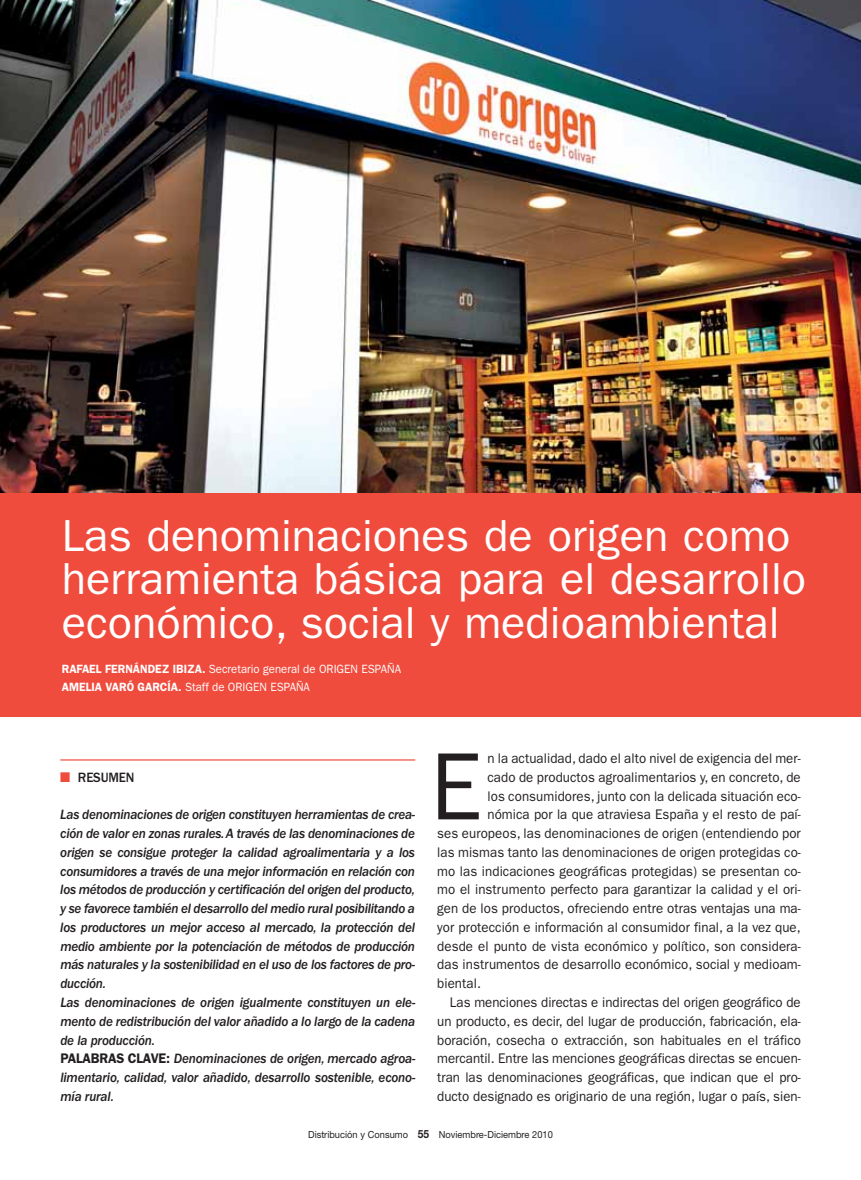
<style>
.page{position:relative;width:861px;height:1180px;background:#fff}
.page>*{position:absolute;margin:0;border:0;box-sizing:border-box;transform-origin:0 0}
.t1{font:95.85px "Franklin Gothic";color:#231f20;scale:.95 1}
.t2{font:45px/43.5px "Franklin Gothic";color:#fff}
.t3{font:13.95px "Franklin Gothic";letter-spacing:.005em;color:#231f20;scale:.95 1}
.t4{font:italic 500 13.95px/18.8px "Franklin Gothic";letter-spacing:-.02em;color:#231f20;scale:.95 1}
.t5{font:500 13.95px "Franklin Gothic";letter-spacing:-.01em;color:#231f20;scale:.95 1}
.t6{font:12px/17.7px "Franklin Gothic";color:#fff;scale:.95 1}
.t7{font:9.75px "Helvetica Neue";color:#231f20;scale:.95 1}
.s1{font-weight:600}
.s2{color:#f04c3e}
.s3{font-weight:600;font-style:normal}
.s4{font-weight:700;font-size:11.25px}
</style>
<div class="page">
<div style="left:0;top:30px;width:860px;height:686px;background:#f04c3e"></div>
<img style="left:0;top:0;width:860px;height:492px">
<hr style="left:60px;top:759px;width:355px;height:1px;background:#f04c3e">
<h2 class="t2" style="left:62px;top:517px;width:745px">Las denominaciones de origen como herramienta básica para el desarrollo económico, social y medioambiental</h2>
<p class="t6" style="left:62px;top:661px;width:358px"><span class="s1">RAFAEL FERNÁNDEZ IBIZA.</span> Secretario general de ORIGEN ESPAÑA<br><span class="s1">AMELIA VARÓ GARCÍA.</span> Staff de ORIGEN ESPAÑA</p>
<p class="t5" style="left:60px;top:772px;width:80px"><span class="s2">■</span> RESUMEN</p>
<p class="t4" style="left:60px;top:806px;width:375px">Las denominaciones de origen constituyen herramientas de crea&shy;ción de valor en zonas rurales. A través de las denominaciones de origen se consigue proteger la calidad agroalimentaria y a los consumidores a través de una mejor información en relación con los métodos de producción y certificación del origen del producto, y se favorece también el desarrollo del medio rural posibilitando a los productores un mejor acceso al mercado, la protección del medio ambiente por la potenciación de métodos de producción más naturales y la sostenibilidad en el uso de los factores de pro&shy;ducción.<br>Las denominaciones de origen igualmente constituyen un ele&shy;mento de redistribución del valor añadido a lo largo de la cadena de la producción.<br><span class="s3">PALABRAS CLAVE:</span> Denominaciones de origen, mercado agroa&shy;limentario, calidad, valor añadido, desarrollo sostenible, econo&shy;mía rural.</p>
<h1 class="t1" style="left:430px;top:753px;width:55px">E</h1>
<p class="t3" style="left:487px;top:753px;width:331px">n la actualidad, dado el alto nivel de exigencia del mer-</p>
<p class="t3" style="left:487px;top:772px;width:331px">cado de productos agroalimentarios y, en concreto, de</p>
<p class="t3" style="left:487px;top:791px;width:331px">los consumidores, junto con la delicada situación eco-</p>
<p class="t3" style="left:487px;top:809px;width:331px">nómica por la que atraviesa España y el resto de paí-</p>
<p class="t3" style="left:437px;top:828px;width:384px">ses europeos, las denominaciones de origen (entendiendo por</p>
<p class="t3" style="left:437px;top:847px;width:384px">las mismas tanto las denominaciones de origen protegidas co-</p>
<p class="t3" style="left:437px;top:866px;width:384px">mo las indicaciones geográficas protegidas) se presentan co-</p>
<p class="t3" style="left:437px;top:884px;width:384px">mo el instrumento perfecto para garantizar la calidad y el ori-</p>
<p class="t3" style="left:437px;top:903px;width:384px">gen de los productos, ofreciendo entre otras ventajas una ma-</p>
<p class="t3" style="left:437px;top:922px;width:384px">yor protección e información al consumidor final, a la vez que,</p>
<p class="t3" style="left:437px;top:941px;width:384px">desde el punto de vista económico y político, son considera-</p>
<p class="t3" style="left:437px;top:959px;width:384px">das instrumentos de desarrollo económico, social y medioam-</p>
<p class="t3" style="left:437px;top:978px;width:48px">biental.</p>
<p class="t3" style="left:450px;top:997px;width:371px">Las menciones directas e indirectas del origen geográfico de</p>
<p class="t3" style="left:437px;top:1016px;width:384px">un producto, es decir, del lugar de producción, fabricación, ela-</p>
<p class="t3" style="left:437px;top:1034px;width:384px">boración, cosecha o extracción, son habituales en el tráfico</p>
<p class="t3" style="left:437px;top:1053px;width:384px">mercantil. Entre las menciones geográficas directas se encuen-</p>
<p class="t3" style="left:437px;top:1072px;width:384px">tran las denominaciones geográficas, que indican que el pro-</p>
<p class="t3" style="left:437px;top:1091px;width:384px">ducto designado es originario de una región, lugar o país, sien-</p>
<p class="t7" style="left:308px;top:1130px;width:259px">Distribución y Consumo <span class="s4">55</span> Noviembre-Diciembre 2010</p>
</div>
